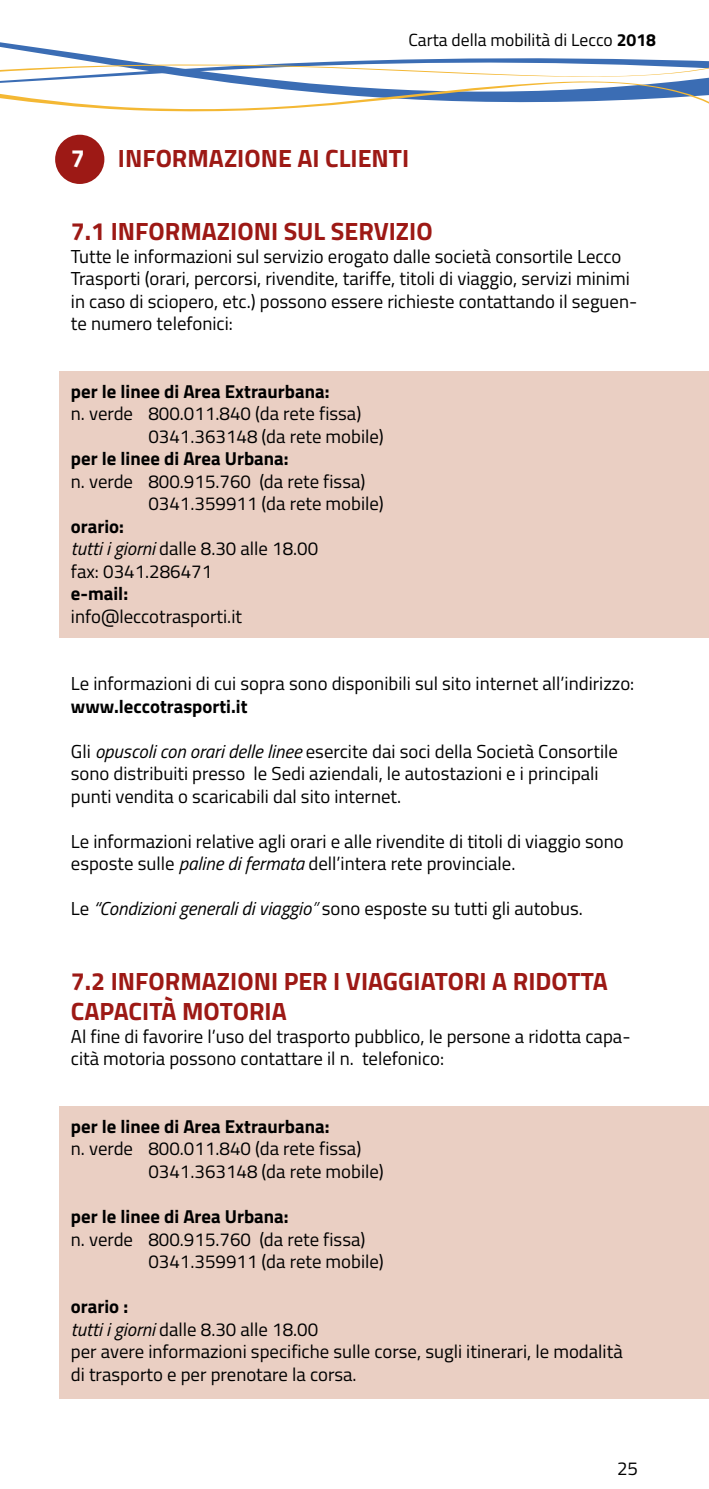
<style>
.page{position:relative;width:709px;height:1489px;background:#fff}
.page>*{position:absolute;margin:0;border:0;box-sizing:border-box;transform-origin:0 0}
.t1{font:700 25px/30px "Titillium Web";color:#9d1915}
.t2{font:700 25px "Titillium Web";color:#fff}
.t3{font:18.75px/22.5px "Titillium Web";color:#000}
.t4{font:700 18.75px "Titillium Web";color:#000}
.t5{font:17.5px "Titillium Web";color:#000}
.s1{font-weight:700}
.s2{font-style:italic}
.s3{font-weight:300;font-style:italic}
</style>
<div class="page">
<svg style="left:0;top:42px;width:307px;height:70px"></svg>
<svg style="left:0;top:47px;width:709px;height:60px"></svg>
<div style="left:60px;top:371px;width:649px;height:267px;background:#eacfc3"></div>
<div style="left:60px;top:1106px;width:649px;height:292px;background:#eacfc3"></div>
<div style="left:55px;top:135px;width:49px;height:49px;background:#9d1915;border-radius:50%"></div>
<p class="t5" style="left:408px;top:27px;width:249px">Carta della mobilità di Lecco <span class="s1">2018</span></p>
<h1 class="t2" style="left:71px;top:139px;width:15px">7</h1>
<h1 class="t1" style="left:118px;top:141px;width:293px">INFORMAZIONE AI CLIENTI</h1>
<h1 class="t1" style="left:71px;top:215px;width:363px">7.1 INFORMAZIONI SUL SERVIZIO</h1>
<p class="t3" style="left:71px;top:244px;width:568px">Tutte le informazioni sul servizio erogato dalle società consortile Lecco Trasporti (orari, percorsi, rivendite, tariffe, titoli di viaggio, servizi minimi in caso di sciopero, etc.) possono essere richieste contattando il seguen&shy;te numero telefonici:</p>
<p class="t4" style="left:71px;top:376px;width:260px">per le linee di Area Extraurbana:</p>
<p class="t3" style="left:148px;top:401px;width:237px;text-indent:-77px">n. verde 800.011.840 (da rete fissa)<br>0341.363148 (da rete mobile)</p>
<p class="t4" style="left:71px;top:444px;width:219px">per le linee di Area Urbana:</p>
<p class="t3" style="left:148px;top:469px;width:237px;text-indent:-77px">n. verde 800.915.760 (da rete fissa)<br>0341.359911 (da rete mobile)</p>
<p class="t3" style="left:71px;top:514px;width:249px"><span class="s1">orario:<br></span><span class="s2">tutti i giorni</span> dalle 8.30 alle 18.00 fax: 0341.286471</p>
<p class="t4" style="left:71px;top:579px;width:59px">e-mail:</p>
<p class="t3" style="left:71px;top:604px;width:173px">info@leccotrasporti.it</p>
<p class="t3" style="left:71px;top:671px;width:565px">Le informazioni di cui sopra sono disponibili sul sito internet all’indirizzo:</p>
<p class="t4" style="left:71px;top:691px;width:178px">www.leccotrasporti.it</p>
<p class="t3" style="left:71px;top:739px;width:548px">Gli <span class="s2">opuscoli con orari delle linee</span> esercite dai soci della Società Consortile sono distribuiti presso le Sedi aziendali, le autostazioni e i principali punti vendita o scaricabili dal sito internet.</p>
<p class="t3" style="left:71px;top:829px;width:554px">Le informazioni relative agli orari e alle rivendite di titoli di viaggio sono esposte sulle <span class="s2">paline di fermata</span> dell’intera rete provinciale.</p>
<p class="t3" style="left:71px;top:896px;width:513px">Le <span class="s2">“Condizioni generali di viaggio</span><span class="s3">”</span> sono esposte su tutti gli autobus.</p>
<h1 class="t1" style="left:71px;top:965px;width:538px">7.2 INFORMAZIONI PER I VIAGGIATORI A RIDOTTA<br>CAPACITÀ MOTORIA</h1>
<p class="t3" style="left:71px;top:1024px;width:561px">Al fine di favorire l’uso del trasporto pubblico, le persone a ridotta capa&shy;cità motoria possono contattare il n. telefonico:</p>
<p class="t4" style="left:71px;top:1111px;width:260px">per le linee di Area Extraurbana:</p>
<p class="t3" style="left:148px;top:1136px;width:237px;text-indent:-77px">n. verde 800.011.840 (da rete fissa)<br>0341.363148 (da rete mobile)</p>
<p class="t4" style="left:71px;top:1201px;width:219px">per le linee di Area Urbana:</p>
<p class="t3" style="left:148px;top:1226px;width:237px;text-indent:-77px">n. verde 800.915.760 (da rete fissa)<br>0341.359911 (da rete mobile)</p>
<p class="t3" style="left:71px;top:1294px;width:553px"><span class="s1">orario :<br></span><span class="s2">tutti i giorni</span> dalle 8.30 alle 18.00<br>per avere informazioni specifiche sulle corse, sugli itinerari, le modalità di trasporto e per prenotare la corsa.</p>
<p class="t3" style="left:617px;top:1455px;width:22px">25</p>
</div>
